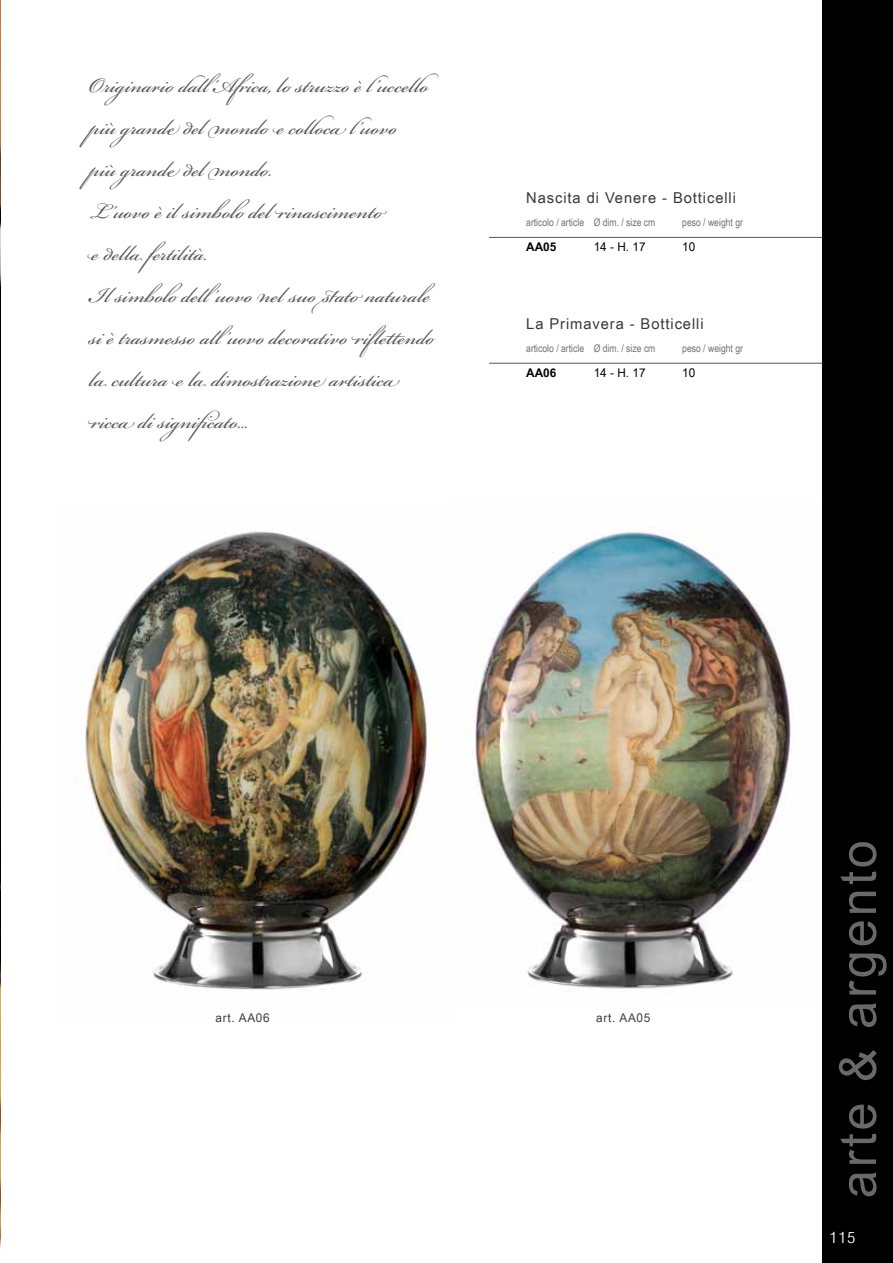
<style>
.page{position:relative;width:893px;height:1263px;background:#fff}
.page>*{position:absolute;margin:0;border:0;box-sizing:border-box;transform-origin:0 0}
.t1{font:51px "Arial Narrow";color:#696969;scale:1.2 1}
.t2{font:33px/42px "Bickham Script Pro";color:#58585a}
.t3{font:15px "Arial Narrow";letter-spacing:.05em;color:#393839;scale:1.2 1}
.t4{font:300 condensed 15px "Helvetica";color:#fff;scale:1.2 1}
.t5{font:12px "Arial Narrow";color:#000;scale:1.2 1}
.t6{font:12px "Arial Narrow";color:#3e3d40;scale:1.2 1}
.t7{font:700 12px "Arial Narrow";color:#000;scale:1.2 1}
.t8{font:10.5px "Arial Narrow";color:#707172}
</style>
<div class="page">
<img style="left:0;top:0;width:1px;height:1249px">
<div style="left:823px;top:0;width:70px;height:1263px;background:#000"></div>
<img style="left:466px;top:531px;width:327px;height:458px">
<img style="left:85px;top:531px;width:350px;height:459px">
<hr style="left:489px;top:237px;width:333px;height:1px;background:#58585a">
<hr style="left:489px;top:363px;width:333px;height:1px;background:#58585a">
<p class="t2" style="left:89px;top:59px;width:351px">Originario dall’Africa, lo struzzo è l’uccello più grande del mondo e colloca l’uovo<br>più grande del mondo.<br>L’uovo è il simbolo del rinascimento<br>e della fertilità.<br>Il simbolo dell’uovo nel suo stato naturale si è trasmesso all’uovo decorativo riflettendo la cultura e la dimostrazione artistica ricca di significato...</p>
<p class="t3" style="left:526px;top:186px;width:176px">Nascita di Venere - Botticelli</p>
<p class="t8" style="left:526px;top:214px;width:131px">articolo / article Ø dim. / size cm</p>
<p class="t8" style="left:682px;top:214px;width:62px">peso / weight gr</p>
<p class="t7" style="left:526px;top:238px;width:27px">AA05</p>
<p class="t5" style="left:594px;top:238px;width:45px">14 - H. 17</p>
<p class="t5" style="left:682px;top:238px;width:12px">10</p>
<p class="t3" style="left:526px;top:312px;width:149px">La Primavera - Botticelli</p>
<p class="t8" style="left:526px;top:340px;width:131px">articolo / article Ø dim. / size cm</p>
<p class="t8" style="left:682px;top:340px;width:62px">peso / weight gr</p>
<p class="t7" style="left:526px;top:364px;width:27px">AA06</p>
<p class="t5" style="left:594px;top:364px;width:45px">14 - H. 17</p>
<p class="t5" style="left:682px;top:364px;width:12px">10</p>
<p class="t6" style="left:215px;top:1009px;width:47px">art. AA06</p>
<p class="t6" style="left:596px;top:1009px;width:47px">art. AA05</p>
<h1 class="t1" style="left:820px;top:1198px;width:300px;rotate:-90deg">arte &amp; argento</h1>
<p class="t4" style="left:830px;top:1229px;width:23px">115</p>
</div>
